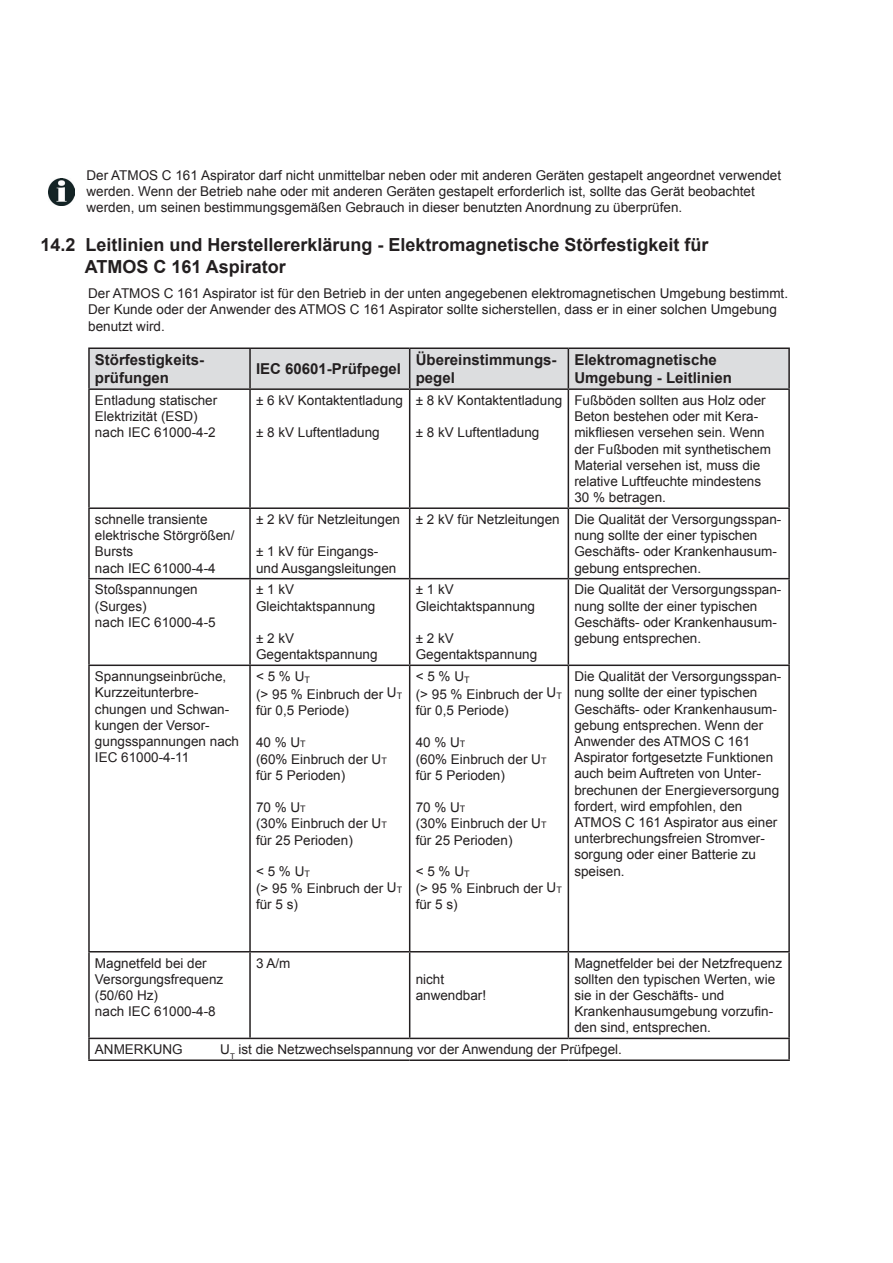
<style>
.page{position:relative;width:893px;height:1263px;background:#fff}
.page>*{position:absolute;margin:0;border:0;box-sizing:border-box;transform-origin:0 0}
.t1{font:700 18px/21.6px "Arial";color:#231f20}
.t2{font:700 15px/18px "Arial";color:#231f20}
.t3{font:13.5px/16.2px "Arial";color:#231f20}
.s1{font-size:9px}
</style>
<div class="page">
<div style="left:90px;top:349px;width:698px;height:39px;background:#dcdddf"></div>
<hr style="left:88px;top:347px;width:162px;height:2px;background:#231f20">
<hr style="left:88px;top:349px;width:2px;height:39px;background:#231f20">
<hr style="left:250px;top:347px;width:160px;height:2px;background:#231f20">
<hr style="left:249px;top:349px;width:2px;height:39px;background:#231f20">
<hr style="left:410px;top:347px;width:158px;height:2px;background:#231f20">
<hr style="left:409px;top:349px;width:1px;height:39px;background:#231f20">
<hr style="left:568px;top:347px;width:222px;height:2px;background:#231f20">
<hr style="left:568px;top:349px;width:1px;height:39px;background:#231f20">
<hr style="left:788px;top:349px;width:2px;height:39px;background:#231f20">
<hr style="left:88px;top:388px;width:162px;height:2px;background:#231f20">
<hr style="left:88px;top:390px;width:2px;height:117px;background:#231f20">
<hr style="left:250px;top:388px;width:160px;height:2px;background:#231f20">
<hr style="left:249px;top:390px;width:2px;height:117px;background:#231f20">
<hr style="left:410px;top:388px;width:158px;height:2px;background:#231f20">
<hr style="left:409px;top:390px;width:1px;height:117px;background:#231f20">
<hr style="left:568px;top:388px;width:222px;height:2px;background:#231f20">
<hr style="left:568px;top:390px;width:1px;height:117px;background:#231f20">
<hr style="left:788px;top:390px;width:2px;height:117px;background:#231f20">
<hr style="left:88px;top:507px;width:162px;height:2px;background:#231f20">
<hr style="left:88px;top:509px;width:2px;height:69px;background:#231f20">
<hr style="left:250px;top:507px;width:160px;height:2px;background:#231f20">
<hr style="left:249px;top:509px;width:2px;height:69px;background:#231f20">
<hr style="left:410px;top:507px;width:158px;height:2px;background:#231f20">
<hr style="left:409px;top:509px;width:1px;height:69px;background:#231f20">
<hr style="left:568px;top:507px;width:222px;height:2px;background:#231f20">
<hr style="left:568px;top:509px;width:1px;height:69px;background:#231f20">
<hr style="left:788px;top:509px;width:2px;height:69px;background:#231f20">
<hr style="left:88px;top:578px;width:162px;height:1px;background:#231f20">
<hr style="left:88px;top:579px;width:2px;height:85px;background:#231f20">
<hr style="left:250px;top:578px;width:160px;height:1px;background:#231f20">
<hr style="left:249px;top:579px;width:2px;height:85px;background:#231f20">
<hr style="left:410px;top:578px;width:158px;height:1px;background:#231f20">
<hr style="left:409px;top:579px;width:1px;height:85px;background:#231f20">
<hr style="left:568px;top:578px;width:222px;height:1px;background:#231f20">
<hr style="left:568px;top:579px;width:1px;height:85px;background:#231f20">
<hr style="left:788px;top:579px;width:2px;height:85px;background:#231f20">
<hr style="left:88px;top:664px;width:162px;height:2px;background:#231f20">
<hr style="left:88px;top:666px;width:2px;height:285px;background:#231f20">
<hr style="left:250px;top:664px;width:160px;height:2px;background:#231f20">
<hr style="left:249px;top:666px;width:2px;height:285px;background:#231f20">
<hr style="left:410px;top:664px;width:158px;height:2px;background:#231f20">
<hr style="left:409px;top:666px;width:1px;height:285px;background:#231f20">
<hr style="left:568px;top:664px;width:222px;height:2px;background:#231f20">
<hr style="left:568px;top:666px;width:1px;height:285px;background:#231f20">
<hr style="left:788px;top:666px;width:2px;height:285px;background:#231f20">
<hr style="left:88px;top:951px;width:162px;height:1px;background:#231f20">
<hr style="left:88px;top:952px;width:2px;height:86px;background:#231f20">
<hr style="left:250px;top:951px;width:160px;height:1px;background:#231f20">
<hr style="left:249px;top:952px;width:2px;height:86px;background:#231f20">
<hr style="left:410px;top:951px;width:158px;height:1px;background:#231f20">
<hr style="left:409px;top:952px;width:1px;height:86px;background:#231f20">
<hr style="left:568px;top:951px;width:222px;height:1px;background:#231f20">
<hr style="left:568px;top:952px;width:1px;height:86px;background:#231f20">
<hr style="left:788px;top:952px;width:2px;height:86px;background:#231f20">
<hr style="left:88px;top:1038px;width:162px;height:1px;background:#231f20">
<hr style="left:88px;top:1039px;width:2px;height:20px;background:#231f20">
<hr style="left:250px;top:1038px;width:160px;height:1px;background:#231f20">
<hr style="left:410px;top:1038px;width:158px;height:1px;background:#231f20">
<hr style="left:568px;top:1038px;width:222px;height:1px;background:#231f20">
<hr style="left:788px;top:1039px;width:2px;height:20px;background:#231f20">
<hr style="left:88px;top:1059px;width:162px;height:2px;background:#231f20">
<hr style="left:250px;top:1059px;width:160px;height:2px;background:#231f20">
<hr style="left:410px;top:1059px;width:158px;height:2px;background:#231f20">
<hr style="left:568px;top:1059px;width:222px;height:2px;background:#231f20">
<img style="left:48px;top:179px;width:27px;height:26px">
<p class="t3" style="left:86px;top:167px;width:696px">Der ATMOS C 161 Aspirator darf nicht unmittelbar neben oder mit anderen Geräten gestapelt angeordnet verwendet werden. Wenn der Betrieb nahe oder mit anderen Geräten gestapelt erforderlich ist, sollte das Gerät beobachtet werden, um seinen bestimmungsgemäßen Gebrauch in dieser benutzten Anordnung zu überprüfen.</p>
<h1 class="t1" style="left:85px;top:235px;width:625px;text-indent:-44px">14.2 Leitlinien und Herstellererklärung - Elektromagnetische Störfestigkeit für<br>ATMOS C 161 Aspirator</h1>
<p class="t3" style="left:88px;top:285px;width:701px">Der ATMOS C 161 Aspirator ist für den Betrieb in der unten angegebenen elektromagnetischen Umgebung bestimmt.<br>Der Kunde oder der Anwender des ATMOS C 161 Aspirator sollte sicherstellen, dass er in einer solchen Umgebung benutzt wird.</p>
<p class="t2" style="left:95px;top:351px;width:111px">Störfestigkeits&shy;prüfungen</p>
<p class="t2" style="left:256px;top:360px;width:147px">IEC 60601-Prüfpegel</p>
<p class="t2" style="left:416px;top:351px;width:142px">Übereinstimmungs&shy;pegel</p>
<p class="t2" style="left:574px;top:351px;width:159px">Elektromagnetische<br>Umgebung - Leitlinien</p>
<p class="t3" style="left:95px;top:392px;width:124px">Entladung statischer<br>Elektrizität (ESD) nach IEC 61000-4-2</p>
<p class="t3" style="left:256px;top:392px;width:149px">± 6 kV Kontaktentladung</p>
<p class="t3" style="left:574px;top:392px;width:198px">Fußböden sollten aus Holz oder<br>Beton bestehen oder mit Kera&shy;mikfliesen versehen sein. Wenn der Fußboden mit synthetischem<br>Material versehen ist, muss die relative Luftfeuchte mindestens<br>30 % betragen.</p>
<p class="t3" style="left:416px;top:392px;width:148px">± 8 kV Kontaktentladung</p>
<p class="t3" style="left:416px;top:425px;width:125px">± 8 kV Luftentladung</p>
<p class="t3" style="left:256px;top:425px;width:125px">± 8 kV Luftentladung</p>
<p class="t3" style="left:95px;top:511px;width:141px">schnelle transiente elektrische Störgrößen/<br>Bursts<br>nach IEC 61000-4-4</p>
<p class="t3" style="left:256px;top:511px;width:145px">± 2 kV für Netzleitungen</p>
<p class="t3" style="left:256px;top:544px;width:142px">± 1 kV für Eingangs&shy;und Ausgangsleitungen</p>
<p class="t3" style="left:95px;top:582px;width:122px">Stoßspannungen (Surges)<br>nach IEC 61000-4-5</p>
<p class="t3" style="left:256px;top:582px;width:121px">± 1 kV<br>Gleichtaktspannung</p>
<p class="t3" style="left:256px;top:630px;width:123px">± 2 kV<br>Gegentaktspannung</p>
<p class="t3" style="left:95px;top:668px;width:146px">Spannungseinbrüche,<br>Kurzzeitunterbre&shy;chungen und Schwan&shy;kungen der Versor&shy;gungsspannungen nach<br>IEC 61000-4-11</p>
<p class="t3" style="left:256px;top:668px;width:148px;line-height:17.7px">&lt; 5 % U<sub>T<br></sub>(&gt; 95 % Einbruch der U<span class="s1">T</span></p>
<p class="t3" style="left:256px;top:702px;width:95px">für 0,5 Periode)</p>
<p class="t3" style="left:256px;top:735px;width:132px">40 % U<span class="s1">T<br></span>(60% Einbruch der U<span class="s1">T </span>für 5 Perioden)</p>
<p class="t3" style="left:256px;top:799px;width:132px">70 % U<span class="s1">T<br></span>(30% Einbruch der U<span class="s1">T </span>für 25 Perioden)</p>
<p class="t3" style="left:256px;top:862px;width:148px;line-height:17.7px">&lt; 5 % U<sub>T<br></sub>(&gt; 95 % Einbruch der U<span class="s1">T</span></p>
<p class="t3" style="left:256px;top:897px;width:44px">für 5 s)</p>
<p class="t3" style="left:574px;top:511px;width:209px;text-indent:-159px">± 2 kV für Netzleitungen Die Qualität der Versorgungsspan&shy;nung sollte der einer typischen Geschäfts- oder Krankenhausum&shy;gebung entsprechen.</p>
<p class="t3" style="left:416px;top:582px;width:121px">± 1 kV<br>Gleichtaktspannung</p>
<p class="t3" style="left:416px;top:630px;width:123px">± 2 kV<br>Gegentaktspannung</p>
<p class="t3" style="left:416px;top:668px;width:148px;line-height:17.7px">&lt; 5 % U<sub>T<br></sub>(&gt; 95 % Einbruch der U<span class="s1">T</span></p>
<p class="t3" style="left:416px;top:702px;width:95px">für 0,5 Periode)</p>
<p class="t3" style="left:416px;top:735px;width:132px">40 % U<span class="s1">T<br></span>(60% Einbruch der U<span class="s1">T </span>für 5 Perioden)</p>
<p class="t3" style="left:416px;top:799px;width:132px">70 % U<span class="s1">T<br></span>(30% Einbruch der U<span class="s1">T </span>für 25 Perioden)</p>
<p class="t3" style="left:416px;top:862px;width:148px;line-height:17.7px">&lt; 5 % U<sub>T<br></sub>(&gt; 95 % Einbruch der U<span class="s1">T</span></p>
<p class="t3" style="left:416px;top:897px;width:44px">für 5 s)</p>
<p class="t3" style="left:574px;top:582px;width:209px">Die Qualität der Versorgungsspan&shy;nung sollte der einer typischen<br>Geschäfts- oder Krankenhausum&shy;gebung entsprechen.</p>
<p class="t3" style="left:574px;top:668px;width:209px">Die Qualität der Versorgungsspan&shy;nung sollte der einer typischen<br>Geschäfts- oder Krankenhausum&shy;gebung entsprechen. Wenn der<br>Anwender des ATMOS C 161<br>Aspirator fortgesetzte Funktionen auch beim Auftreten von Unter&shy;brechunen der Energieversorgung fordert, wird empfohlen, den<br>ATMOS C 161 Aspirator aus einer unterbrechungsfreien Stromver&shy;sorgung oder einer Batterie zu speisen.</p>
<p class="t3" style="left:95px;top:955px;width:130px">Magnetfeld bei der<br>Versorgungsfrequenz (50/60 Hz)<br>nach IEC 61000-4-8</p>
<p class="t3" style="left:256px;top:955px;width:36px">3 A/m</p>
<p class="t3" style="left:416px;top:971px;width:72px">nicht anwendbar!</p>
<p class="t3" style="left:574px;top:955px;width:209px">Magnetfelder bei der Netzfrequenz sollten den typischen Werten, wie sie in der Geschäfts- und<br>Krankenhausumgebung vorzufin&shy;den sind, entsprechen.</p>
<p class="t3" style="left:95px;top:1041px;width:89px">ANMERKUNG</p>
<p class="t3" style="left:220px;top:1041px;width:403px">U<sub>T</sub> ist die Netzwechselspannung vor der Anwendung der Prüfpegel.</p>
</div>
